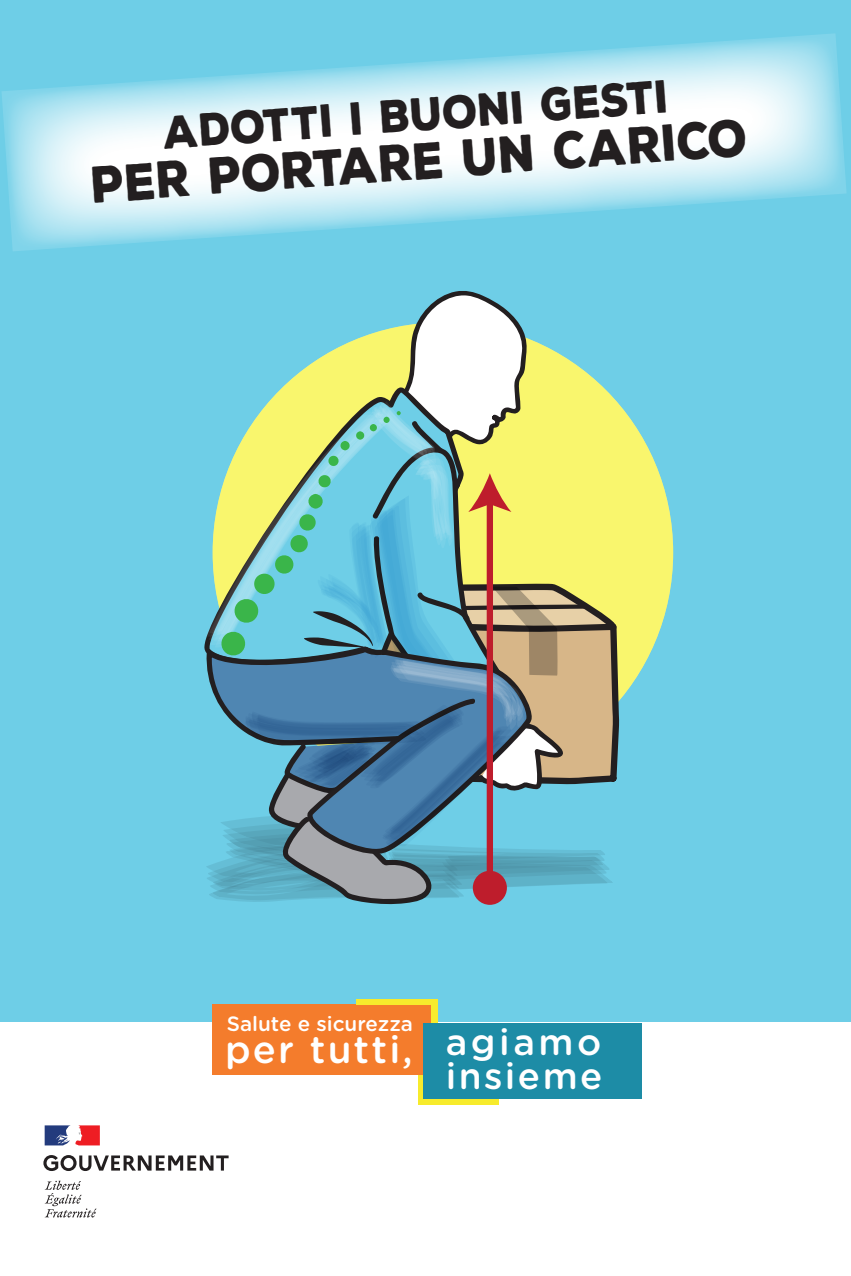
<style>
.page{position:relative;width:851px;height:1276px;background:#fff}
.page>*{position:absolute;margin:0;border:0;box-sizing:border-box;transform-origin:0 0}
.t1{font:900 50.18px "Nexa Rust Sans";color:#231f20;scale:.9 1}
.t2{font:500 46.5px "Gotham Rounded";color:#fff}
.t3{font:900 44.78px "Nexa Rust Sans";color:#231f20;scale:.9 1}
.t4{font:500 42.15px "Gotham Rounded";color:#fff}
.t5{font:500 39.45px "Gotham Rounded";color:#fff}
.t6{font:500 38.4px "Gotham Rounded";letter-spacing:.055em;color:#fff}
.t7{font:500 36.9px "Gotham Rounded";letter-spacing:.065em;color:#fff}
.t8{font:500 25.35px "Gotham Rounded";color:#fff}
.t9{font:500 20.62px "Gotham Rounded";color:#fff}
.s1{font-size:14.85px}
</style>
<div class="page">
<div style="left:0;top:0;width:850px;height:1023px;background:#6ecee7"></div>
<div style="left:212px;top:322px;width:461px;height:460px;background:#f9f66d;border-radius:50%"></div>
<svg style="left:206px;top:291px;width:415px;height:614px"></svg>
<svg style="left:2px;top:34px;width:844px;height:217px"></svg>
<div style="left:356px;top:999px;width:81px;height:45px;background:#f7eb2c"></div>
<div style="left:417px;top:1057px;width:81px;height:48px;background:#f7eb2c"></div>
<div style="left:212px;top:1005px;width:219px;height:69px;background:#f47c2c"></div>
<div style="left:423px;top:1023px;width:219px;height:76px;background:#1d8ca6"></div>
<svg style="left:43px;top:1155px;width:185px;height:16px"></svg>
<svg style="left:45px;top:1180px;width:51px;height:37px"></svg>
<svg style="left:45px;top:1125px;width:55px;height:20px"></svg>
<p class="t3" style="left:161px;top:102px;width:564px;rotate:-4deg">adotti i buoni gesti</p>
<p class="t1" style="left:89px;top:150px;width:732px;rotate:-4deg">per portare un carico</p>
<p class="t8" style="left:221px;top:1005px;width:199px">Santé <span class="s1">et</span> sécurité</p>
<p class="t9" style="left:227px;top:1009px;width:188px">Salute e sicurezza</p>
<p class="t6" style="left:225px;top:1022px;width:378px">per tutti, <sup>agiamo</sup></p>
<p class="t2" style="left:429px;top:1008px;width:202px">agissons</p>
<p class="t5" style="left:247px;top:1020px;width:176px">our tous,</p>
<p class="t4" style="left:429px;top:1046px;width:205px">ensemble</p>
<p class="t7" style="left:445px;top:1050px;width:158px">insieme</p>
</div>
